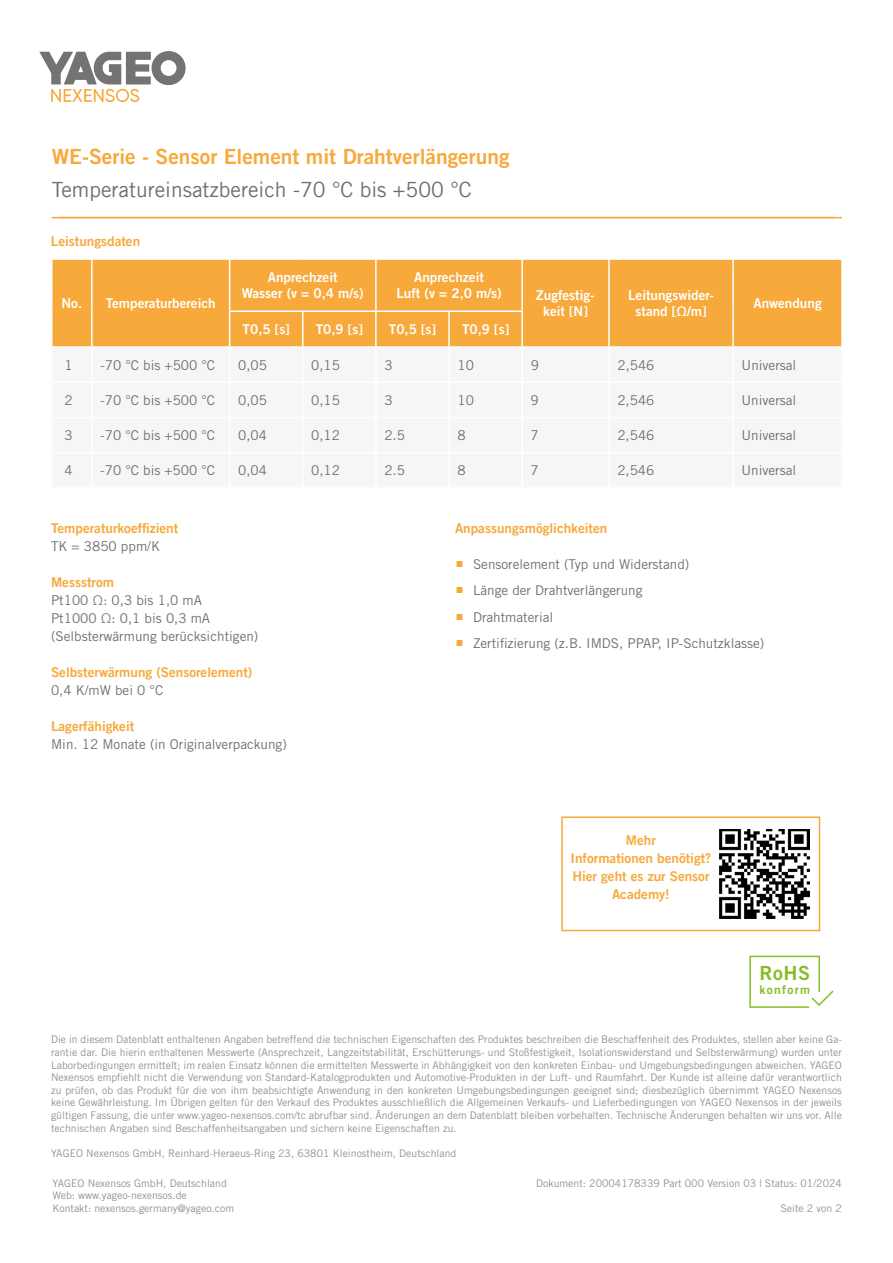
<style>
.page{position:relative;width:893px;height:1263px;background:#fff}
.page>*{position:absolute;margin:0;border:0;box-sizing:border-box;transform-origin:0 0}
.t1{font:21px "Trade Gothic LT Bold Two";color:#f7a93b}
.t2{font:21px "Trade Gothic LT";color:#706f6f}
.t3{font:19.5px "Trade Gothic LT Std Bd 2";color:#86bc24}
.t4{font:13.5px/18px "Trade Gothic LT Std";color:#706f6f}
.t5{font:13.5px/18px "Trade Gothic LT Bold Two";color:#f7a93b;text-align:center}
.t6{font:13.5px/16.2px "Trade Gothic LT Std Bd 2";color:#fff;text-align:center}
.t7{font:12px "Trade Gothic LT Std Bd 2";letter-spacing:.11em;color:#86bc24}
.t8{font:10.5px/12.6px "Trade Gothic LT Std";color:#929292}
</style>
<div class="page">
<svg style="left:39px;top:51px;width:147px;height:51px"></svg>
<hr style="left:52px;top:217px;width:790px;height:1px;background:#f7a93b">
<div style="left:53px;top:260px;width:788px;height:86px;background:#f7a93b"></div>
<hr style="left:302px;top:312px;width:1px;height:34px;background:#fff">
<hr style="left:448px;top:312px;width:2px;height:34px;background:#fff">
<hr style="left:91px;top:260px;width:2px;height:51px;background:#fff">
<hr style="left:229px;top:260px;width:1px;height:50px;background:#fff">
<hr style="left:375px;top:260px;width:2px;height:50px;background:#fff">
<hr style="left:91px;top:311px;width:2px;height:35px;background:#fff">
<hr style="left:229px;top:310px;width:74px;height:2px;background:#fff">
<hr style="left:303px;top:310px;width:73px;height:2px;background:#fff">
<hr style="left:376px;top:310px;width:73px;height:2px;background:#fff">
<hr style="left:449px;top:310px;width:74px;height:2px;background:#fff">
<hr style="left:229px;top:312px;width:1px;height:34px;background:#fff">
<hr style="left:375px;top:312px;width:2px;height:34px;background:#fff">
<hr style="left:521px;top:260px;width:2px;height:50px;background:#fff">
<hr style="left:608px;top:260px;width:2px;height:51px;background:#fff">
<hr style="left:732px;top:260px;width:2px;height:51px;background:#fff">
<hr style="left:521px;top:312px;width:2px;height:34px;background:#fff">
<hr style="left:608px;top:311px;width:2px;height:35px;background:#fff">
<hr style="left:732px;top:311px;width:2px;height:35px;background:#fff">
<div style="left:561px;top:816px;width:259px;height:115px;border:2px solid #f7a93b"></div>
<img style="left:720px;top:829px;width:89px;height:89px">
<div style="left:749px;top:956px;width:71px;height:52px;border:2px solid #86bc24"></div>
<div style="left:810px;top:992px;width:16px;height:17px;background:#fff"></div>
<svg style="left:811px;top:989px;width:23px;height:17px"></svg>
<h1 class="t1" style="left:52px;top:143px;width:459px">WE-Serie - Sensor Element mit Drahtverlängerung</h1>
<h1 class="t2" style="left:52px;top:177px;width:421px">Temperatureinsatzbereich -70 °C bis +500 °C</h1>
<p class="t5" style="left:51px;top:232px;width:91px">Leistungsdaten</p>
<p class="t6" style="left:62px;top:295px;width:156px">No. Temperaturbereich</p>
<p class="t6" style="left:242px;top:269px;width:123px">Anprechzeit<br>Wasser (v = 0,4 m/s)</p>
<p class="t6" style="left:396px;top:269px;width:107px">Anprechzeit<br>Luft (v = 2,0 m/s)</p>
<p class="t6" style="left:243px;top:321px;width:49px">T0,5 [s]</p>
<p class="t6" style="left:316px;top:321px;width:49px">T0,9 [s]</p>
<p class="t6" style="left:389px;top:321px;width:49px">T0,5 [s]</p>
<p class="t6" style="left:462px;top:321px;width:49px">T0,9 [s]</p>
<p class="t6" style="left:536px;top:287px;width:60px">Zugfestig&shy;keit [N]</p>
<p class="t6" style="left:628px;top:287px;width:87px">Leitungswider&shy;stand [Ω/m]</p>
<p class="t6" style="left:753px;top:295px;width:70px">Anwendung</p>
<p class="t4" style="left:65px;top:356px;width:10px">1</p>
<p class="t4" style="left:100px;top:356px;width:116px">-70 °C bis +500 °C</p>
<p class="t4" style="left:238px;top:356px;width:30px">0,05</p>
<p class="t4" style="left:311px;top:356px;width:30px">0,15</p>
<p class="t4" style="left:384px;top:356px;width:10px">3</p>
<p class="t4" style="left:457px;top:356px;width:18px">10</p>
<p class="t4" style="left:531px;top:356px;width:10px">9</p>
<p class="t4" style="left:617px;top:356px;width:39px">2,546</p>
<p class="t4" style="left:742px;top:356px;width:56px">Universal</p>
<p class="t4" style="left:65px;top:391px;width:10px">2</p>
<p class="t4" style="left:100px;top:391px;width:116px">-70 °C bis +500 °C</p>
<p class="t4" style="left:238px;top:391px;width:30px">0,05</p>
<p class="t4" style="left:311px;top:391px;width:30px">0,15</p>
<p class="t4" style="left:384px;top:391px;width:10px">3</p>
<p class="t4" style="left:457px;top:391px;width:18px">10</p>
<p class="t4" style="left:531px;top:391px;width:10px">9</p>
<p class="t4" style="left:617px;top:391px;width:39px">2,546</p>
<p class="t4" style="left:742px;top:391px;width:56px">Universal</p>
<p class="t4" style="left:64px;top:426px;width:10px">3</p>
<p class="t4" style="left:100px;top:426px;width:116px">-70 °C bis +500 °C</p>
<p class="t4" style="left:238px;top:426px;width:30px">0,04</p>
<p class="t4" style="left:311px;top:426px;width:30px">0,12</p>
<p class="t4" style="left:384px;top:426px;width:22px">2.5</p>
<p class="t4" style="left:457px;top:426px;width:10px">8</p>
<p class="t4" style="left:531px;top:426px;width:10px">7</p>
<p class="t4" style="left:617px;top:426px;width:39px">2,546</p>
<p class="t4" style="left:741px;top:426px;width:56px">Universal</p>
<p class="t4" style="left:64px;top:461px;width:10px">4</p>
<p class="t4" style="left:100px;top:461px;width:116px">-70 °C bis +500 °C</p>
<p class="t4" style="left:238px;top:461px;width:30px">0,04</p>
<p class="t4" style="left:311px;top:461px;width:30px">0,12</p>
<p class="t4" style="left:384px;top:461px;width:22px">2.5</p>
<p class="t4" style="left:457px;top:461px;width:10px">8</p>
<p class="t4" style="left:531px;top:461px;width:10px">7</p>
<p class="t4" style="left:617px;top:461px;width:39px">2,546</p>
<p class="t4" style="left:741px;top:461px;width:56px">Universal</p>
<p class="t5" style="left:51px;top:519px;width:129px">Temperaturkoeffizient</p>
<p class="t4" style="left:51px;top:537px;width:110px">TK = 3850 ppm/K</p>
<p class="t5" style="left:51px;top:573px;width:64px">Messstrom</p>
<p class="t4" style="left:51px;top:591px;width:209px">Pt100 Ω: 0,3 bis 1,0 mA<br>Pt1000 Ω: 0,1 bis 0,3 mA (Selbsterwärmung berücksichtigen)</p>
<p class="t5" style="left:51px;top:663px;width:203px">Selbsterwärmung (Sensorelement)</p>
<p class="t4" style="left:51px;top:681px;width:114px">0,4 K/mW bei 0 °C</p>
<p class="t5" style="left:51px;top:717px;width:85px">Lagerfähigkeit</p>
<p class="t4" style="left:51px;top:735px;width:237px">Min. 12 Monate (in Originalverpackung)</p>
<p class="t5" style="left:455px;top:519px;width:154px">Anpassungsmöglichkeiten</p>
<p class="t4" style="left:456px;top:555px;width:235px"><sup>■</sup> Sensorelement (Typ und Widerstand)</p>
<p class="t4" style="left:456px;top:581px;width:188px"><sup>■</sup> Länge der Drahtverlängerung</p>
<p class="t4" style="left:456px;top:608px;width:99px"><sup>■</sup> Drahtmaterial</p>
<p class="t4" style="left:456px;top:634px;width:310px"><sup>■</sup> Zertifizierung (z.B. IMDS, PPAP, IP-Schutzklasse)</p>
<p class="t5" style="left:571px;top:831px;width:142px">Mehr<br>Informationen benötigt?<br>Hier geht es zur Sensor<br>Academy!</p>
<h2 class="t3" style="left:759px;top:961px;width:52px">RoHS</h2>
<p class="t7" style="left:759px;top:982px;width:52px">konform</p>
<p class="t8" style="left:51px;top:1033px;width:792px;text-align:justify">Die in diesem Datenblatt enthaltenen Angaben betreffend die technischen Eigenschaften des Produktes beschreiben die Beschaffenheit des Produktes, stellen aber keine Ga&shy;rantie dar. Die hierin enthaltenen Messwerte (Ansprechzeit, Langzeitstabilität, Erschütterungs- und Stoßfestigkeit, Isolationswiderstand und Selbsterwärmung) wurden unter Laborbedingungen ermittelt; im realen Einsatz können die ermittelten Messwerte in Abhängigkeit von den konkreten Einbau- und Umgebungsbedingungen abweichen. YAGEO Nexensos empfiehlt nicht die Verwendung von Standard-Katalogprodukten und Automotive-Produkten in der Luft- und Raumfahrt. Der Kunde ist alleine dafür verantwortlich zu prüfen, ob das Produkt für die von ihm beabsichtigte Anwendung in den konkreten Umgebungsbedingungen geeignet sind; diesbezüglich übernimmt YAGEO Nexensos keine Gewährleistung. Im Übrigen gelten für den Verkauf des Produktes ausschließlich die Allgemeinen Verkaufs- und Lieferbedingungen von YAGEO Nexensos in der jeweils gültigen Fassung, die unter www.yageo-nexensos.com/tc abrufbar sind. Änderungen an dem Datenblatt bleiben vorbehalten. Technische Änderungen behalten wir uns vor. Alle technischen Angaben sind Beschaffenheitsangaben und sichern keine Eigenschaften zu.</p>
<p class="t8" style="left:51px;top:1146px;width:407px">YAGEO Nexensos GmbH, Reinhard-Heraeus-Ring 23, 63801 Kleinostheim, Deutschland</p>
<p class="t8" style="left:52px;top:1176px;width:176px">YAGEO Nexensos GmbH, Deutschland</p>
<p class="t8" style="left:536px;top:1176px;width:307px">Dokument: 20004178339 Part 000 Version 03 | Status: 01/2024</p>
<p class="t8" style="left:52px;top:1189px;width:183px">Web: www.yageo-nexensos.de<br>Kontakt: nexensos.germany@yageo.com</p>
<p class="t8" style="left:780px;top:1202px;width:63px">Seite 2 von 2</p>
</div>
